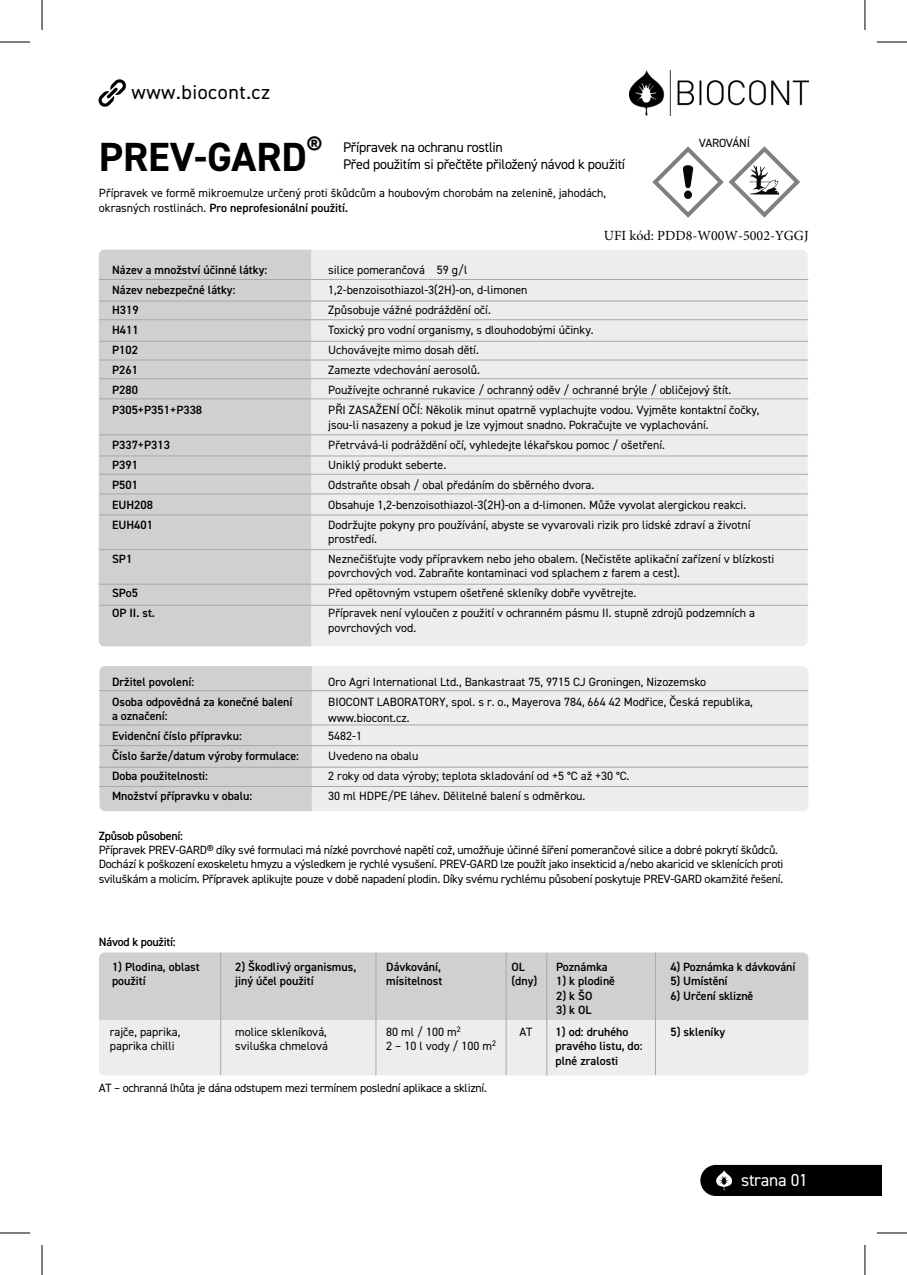
<style>
.page{position:relative;width:907px;height:1275px;background:#fff}
.page>*{position:absolute;margin:0;border:0;box-sizing:border-box;transform-origin:0 0}
.t1{font:700 40.8px "DIN2014";color:#000}
.t2{font:20px "DIN2014";letter-spacing:.03em;color:#000}
.t3{font:17.4px "DIN2014";letter-spacing:-.01em;color:#fff}
.t4{font:14px/16.8px "DIN2014";letter-spacing:-.02em;color:#000}
.t5{font:14px "Minion Pro";color:#000}
.t6{font:12px/14.4px "DIN2014";color:#000}
.t7{font:600 12px/14.4px "DIN2014";color:#000}
.t8{font:12px/14.4px "DIN2014";letter-spacing:-.02em;color:#000}
.t9{font:600 12px "DIN2014";letter-spacing:-.02em;color:#000}
.s1{font-weight:600}
.s2{font-family:"Minion Pro";font-size:14px}
</style>
<div class="page">
<img style="left:629px;top:70px;width:179px;height:46px">
<svg style="left:98px;top:79px;width:28px;height:28px"></svg>
<div style="left:700px;top:1165px;width:181px;height:31px;background:#000"></div>
<div style="left:311px;top:250px;width:496px;height:396px;background:#ededed"></div>
<div style="left:311px;top:666px;width:497px;height:145px;background:#ededed"></div>
<div style="left:99px;top:250px;width:212px;height:396px;background:#d0d0d0"></div>
<div style="left:99px;top:666px;width:212px;height:145px;background:#d0d0d0"></div>
<hr style="left:99px;top:279px;width:709px;height:1px;background:#a8a8a8">
<hr style="left:99px;top:690px;width:709px;height:1px;background:#a8a8a8">
<hr style="left:99px;top:745px;width:709px;height:1px;background:#a8a8a8">
<hr style="left:99px;top:786px;width:709px;height:1px;background:#a8a8a8">
<hr style="left:99px;top:319px;width:709px;height:1px;background:#a8a8a8">
<hr style="left:99px;top:360px;width:709px;height:1px;background:#a8a8a8">
<hr style="left:99px;top:378px;width:709px;height:1px;background:#a8a8a8">
<hr style="left:99px;top:398px;width:709px;height:1px;background:#a8a8a8">
<hr style="left:99px;top:434px;width:709px;height:1px;background:#a8a8a8">
<hr style="left:99px;top:455px;width:709px;height:1px;background:#a8a8a8">
<hr style="left:99px;top:474px;width:709px;height:1px;background:#a8a8a8">
<hr style="left:99px;top:493px;width:709px;height:1px;background:#a8a8a8">
<hr style="left:99px;top:514px;width:709px;height:1px;background:#a8a8a8">
<hr style="left:99px;top:549px;width:708px;height:1px;background:#a8a8a8">
<hr style="left:99px;top:584px;width:708px;height:1px;background:#a8a8a8">
<hr style="left:99px;top:605px;width:708px;height:1px;background:#a8a8a8">
<hr style="left:99px;top:301px;width:709px;height:1px;background:#a8a8a8">
<hr style="left:99px;top:724px;width:709px;height:1px;background:#a8a8a8">
<hr style="left:99px;top:767px;width:709px;height:1px;background:#a8a8a8">
<hr style="left:99px;top:341px;width:709px;height:1px;background:#a8a8a8">
<svg style="left:652px;top:146px;width:147px;height:72px"></svg>
<div style="left:99px;top:952px;width:709px;height:68px;background:#d0d0d0"></div>
<div style="left:99px;top:1020px;width:709px;height:55px;background:#ededed"></div>
<hr style="left:220px;top:952px;width:1px;height:123px;background:#a8a8a8">
<hr style="left:375px;top:952px;width:1px;height:123px;background:#a8a8a8">
<hr style="left:505px;top:952px;width:1px;height:123px;background:#a8a8a8">
<hr style="left:546px;top:953px;width:1px;height:122px;background:#a8a8a8">
<hr style="left:654px;top:952px;width:1px;height:123px;background:#a8a8a8">
<hr style="left:0;top:42px;width:30px;height:1px;background:#000">
<hr style="left:876px;top:42px;width:30px;height:1px;background:#000">
<hr style="left:0;top:1232px;width:30px;height:1px;background:#000">
<hr style="left:876px;top:1232px;width:30px;height:1px;background:#000">
<hr style="left:42px;top:0;width:1px;height:30px;background:#000">
<hr style="left:42px;top:1245px;width:1px;height:30px;background:#000">
<hr style="left:864px;top:0;width:1px;height:30px;background:#000">
<hr style="left:864px;top:1245px;width:1px;height:30px;background:#000">
<h2 class="t2" style="left:131px;top:80px;width:140px">www.biocont.cz</h2>
<h1 class="t1" style="left:99px;top:129px;width:224px">PREV-GARD<sup>®</sup></h1>
<p class="t4" style="left:343px;top:138px;width:283px">Přípravek na ochranu rostlin<br>Před použitím si přečtěte přiložený návod k použití</p>
<p class="t8" style="left:698px;top:136px;width:53px">VAROVÁNÍ</p>
<p class="t6" style="left:99px;top:186px;width:508px">Přípravek ve formě mikroemulze určený proti škůdcům a houbovým chorobám na zelenině, jahodách, okrasných rostlinách. <span class="s1">Pro neprofesionální použití.</span></p>
<p class="t5" style="left:603px;top:226px;width:206px">UFI kód: PDD8-W00W-5002-YGGJ</p>
<p class="t7" style="left:112px;top:262px;width:156px">Název a množství účinné látky:</p>
<p class="t6" style="left:328px;top:262px;width:140px">silice pomerančová 59 g/l</p>
<p class="t7" style="left:112px;top:282px;width:125px">Název nebezpečné látky:</p>
<p class="t6" style="left:328px;top:282px;width:201px">1,2-benzoisothiazol-3(2H)-on, d-limonen</p>
<p class="t7" style="left:112px;top:302px;width:28px">H319</p>
<p class="t6" style="left:328px;top:302px;width:164px">Způsobuje vážné podráždění očí.</p>
<p class="t7" style="left:112px;top:322px;width:28px">H411</p>
<p class="t6" style="left:328px;top:322px;width:266px">Toxický pro vodní organismy, s dlouhodobými účinky.</p>
<p class="t7" style="left:112px;top:342px;width:27px">P102</p>
<p class="t6" style="left:328px;top:342px;width:152px">Uchovávejte mimo dosah dětí.</p>
<p class="t7" style="left:112px;top:362px;width:27px">P261</p>
<p class="t6" style="left:328px;top:362px;width:153px">Zamezte vdechování aerosolů.</p>
<p class="t7" style="left:112px;top:382px;width:27px">P280</p>
<p class="t6" style="left:328px;top:382px;width:404px">Používejte ochranné rukavice / ochranný oděv / ochranné brýle / obličejový štít.</p>
<p class="t7" style="left:112px;top:402px;width:92px">P305+P351+P338</p>
<p class="t6" style="left:328px;top:402px;width:432px">PŘI ZASAŽENÍ OČÍ: Několik minut opatrně vyplachujte vodou. Vyjměte kontaktní čočky, jsou-li nasazeny a pokud je lze vyjmout snadno. Pokračujte ve vyplachování.</p>
<p class="t7" style="left:112px;top:437px;width:59px">P337+P313</p>
<p class="t6" style="left:328px;top:437px;width:338px">Přetrvává-li podráždění očí, vyhledejte lékařskou pomoc / ošetření.</p>
<p class="t7" style="left:112px;top:457px;width:27px">P391</p>
<p class="t6" style="left:328px;top:457px;width:119px">Uniklý produkt seberte.</p>
<p class="t7" style="left:112px;top:477px;width:27px">P501</p>
<p class="t6" style="left:328px;top:477px;width:267px">Odstraňte obsah / obal předáním do sběrného dvora.</p>
<p class="t7" style="left:112px;top:497px;width:42px">EUH208</p>
<p class="t6" style="left:328px;top:497px;width:419px">Obsahuje 1,2-benzoisothiazol-3(2H)-on a d-limonen. Může vyvolat alergickou reakci.</p>
<p class="t7" style="left:112px;top:517px;width:42px">EUH401</p>
<p class="t6" style="left:328px;top:517px;width:423px">Dodržujte pokyny pro používání, abyste se vyvarovali rizik pro lidské zdraví a životní prostředí.</p>
<p class="t7" style="left:112px;top:551px;width:22px">SP1</p>
<p class="t6" style="left:328px;top:551px;width:447px">Neznečišťujte vody přípravkem nebo jeho obalem. (Nečistěte aplikační zařízení v blízkosti povrchových vod. Zabraňte kontaminaci vod splachem z farem a cest).</p>
<p class="t7" style="left:112px;top:586px;width:27px">SPo5</p>
<p class="t6" style="left:328px;top:586px;width:309px">Před opětovným vstupem ošetřené skleníky dobře vyvětrejte.</p>
<p class="t7" style="left:112px;top:606px;width:44px">OP II. st.</p>
<p class="t6" style="left:328px;top:606px;width:428px">Přípravek není vyloučen z použití v ochranném pásmu II. stupně zdrojů podzemních a povrchových vod.</p>
<p class="t7" style="left:112px;top:674px;width:84px">Držitel povolení:</p>
<p class="t6" style="left:328px;top:674px;width:379px">Oro Agri International Ltd., Bankastraat 75, 9715 CJ Groningen, Nizozemsko</p>
<p class="t7" style="left:112px;top:694px;width:182px">Osoba odpovědná za konečné balení a označení:</p>
<p class="t6" style="left:328px;top:694px;width:426px;line-height:16.2px">BIOCONT LABORATORY, spol. s r. o., Mayerova 784, 664 42 Modřice, Česká <span class="s2">r</span>epublika, www.biocont.cz.</p>
<p class="t7" style="left:112px;top:728px;width:131px">Evidenční číslo přípravku:</p>
<p class="t6" style="left:328px;top:728px;width:35px">5482-1</p>
<p class="t7" style="left:112px;top:748px;width:188px">Číslo šarže/datum výroby formulace:</p>
<p class="t6" style="left:328px;top:748px;width:92px">Uvedeno na obalu</p>
<p class="t7" style="left:112px;top:768px;width:97px">Doba použitelnosti:</p>
<p class="t6" style="left:328px;top:768px;width:302px">2 roky od data výroby; teplota skladování od +5 °C až +30 °C.</p>
<p class="t7" style="left:112px;top:788px;width:142px">Množství přípravku v obalu:</p>
<p class="t6" style="left:328px;top:788px;width:258px">30 ml HDPE/PE láhev. Dělitelné balení s odměrkou.</p>
<p class="t9" style="left:99px;top:827px;width:86px">Způsob působení:</p>
<p class="t8" style="left:99px;top:842px;width:685px">Přípravek PREV-GARD® díky své formulaci má nízké povrchové napětí což, umožňuje účinné šíření pomerančové silice a dobré pokrytí škůdců.<br>Dochází k poškození exoskeletu hmyzu a výsledkem je rychlé vysušení. PREV-GARD lze použít jako insekticid a/nebo akaricid ve sklenících proti sviluškám a molicím. Přípravek aplikujte pouze v době napadení plodin. Díky svému rychlému působení poskytuje PREV-GARD okamžité řešení.</p>
<p class="t9" style="left:99px;top:934px;width:78px">Návod k použití:</p>
<p class="t7" style="left:112px;top:959px;width:89px">1) Plodina, oblast použití</p>
<p class="t6" style="left:110px;top:1024px;width:72px">rajče, paprika, paprika chilli</p>
<p class="t7" style="left:235px;top:959px;width:123px">2) Škodlivý organismus, jiný účel použití</p>
<p class="t7" style="left:386px;top:959px;width:58px">Dávkování, mísitelnost</p>
<p class="t6" style="left:235px;top:1024px;width:94px">molice skleníková, sviluška chmelová</p>
<p class="t7" style="left:670px;top:959px;width:126px">4) Poznámka k dávkování</p>
<p class="t7" style="left:670px;top:973px;width:59px">5) Umístění</p>
<p class="t7" style="left:670px;top:988px;width:84px">6) Určení sklizně</p>
<p class="t7" style="left:511px;top:959px;width:27px">OL (dny)</p>
<p class="t7" style="left:556px;top:959px;width:53px">Poznámka</p>
<p class="t7" style="left:556px;top:973px;width:60px">1) k plodině</p>
<p class="t7" style="left:556px;top:988px;width:38px">2) k ŠO</p>
<p class="t7" style="left:556px;top:1002px;width:37px">3) k OL</p>
<p class="t7" style="left:555px;top:1024px;width:88px">1) od: druhého pravého listu, do: plné zralosti</p>
<p class="t7" style="left:670px;top:1024px;width:56px">5) skleníky</p>
<p class="t6" style="left:386px;top:1024px;width:111px">80 ml / 100 m<sup>2<br></sup>2 – 10 l vody / 100 m<sup>2</sup></p>
<p class="t6" style="left:519px;top:1024px;width:14px">AT</p>
<p class="t8" style="left:99px;top:1080px;width:389px">AT – ochranná lhůta je dána odstupem mezi termínem poslední aplikace a sklizní.</p>
<h3 class="t3" style="left:740px;top:1169px;width:68px">strana 01</h3>
</div>
